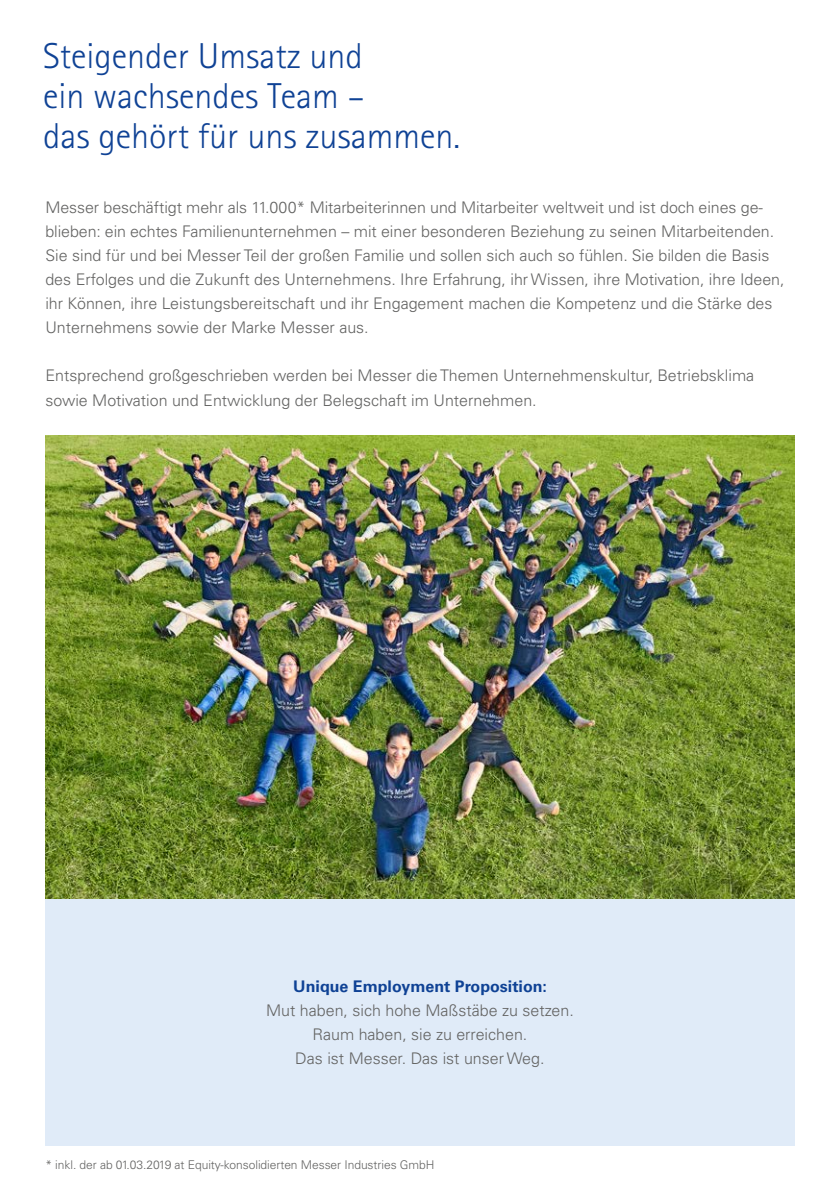
<style>
.page{position:relative;width:840px;height:1191px;background:#fff}
.page>*{position:absolute;margin:0;border:0;box-sizing:border-box;transform-origin:0 0}
.t1{font:300 36px/40px "Rotis Sans Serif Pro";color:#0f4295}
.t2{font:300 16px/24px "Univers LT Pro 45";color:#636362}
.t3{font:700 16px "Univers LT Pro 65";color:#0f4295}
.t4{font:300 12px "Univers LT Pro 45";letter-spacing:-.005em;color:#636362}
</style>
<div class="page">
<div style="left:45px;top:898px;width:749px;height:247px;background:#e0ebf8"></div>
<img style="left:45px;top:435px;width:749px;height:463px">
<h1 class="t1" style="left:43px;top:36px;width:418px">Steigender Umsatz und<br>ein wachsendes Team –<br>das gehört für uns zusammen.</h1>
<p class="t2" style="left:45px;top:195px;width:740px">Messer beschäftigt mehr als 11.000* Mitarbeiterinnen und Mitarbeiter weltweit und ist doch eines ge&shy;blieben: ein echtes Familienunternehmen – mit einer besonderen Beziehung zu seinen Mitarbeitenden.<br>Sie sind für und bei Messer Teil der großen Familie und sollen sich auch so fühlen. Sie bilden die Basis des Erfolges und die Zukunft des Unternehmens. Ihre Erfahrung, ihr Wissen, ihre Motivation, ihre Ideen, ihr Können, ihre Leistungsbereitschaft und ihr Engagement machen die Kompetenz und die Stärke des Unternehmens sowie der Marke Messer aus.</p>
<p class="t2" style="left:45px;top:363px;width:710px">Entsprechend großgeschrieben werden bei Messer die Themen Unternehmenskultur, Betriebsklima sowie Motivation und Entwicklung der Belegschaft im Unternehmen.</p>
<p class="t3" style="left:293px;top:974px;width:255px">Unique Employment Proposition:</p>
<p class="t2" style="left:266px;top:997px;width:309px;text-align:center">Mut haben, sich hohe Maßstäbe zu setzen.<br>Raum haben, sie zu erreichen.<br>Das ist Messer. Das ist unser Weg.</p>
<p class="t4" style="left:45px;top:1156px;width:390px">* inkl. der ab 01.03.2019 at Equity-konsolidierten Messer Industries GmbH</p>
</div>
